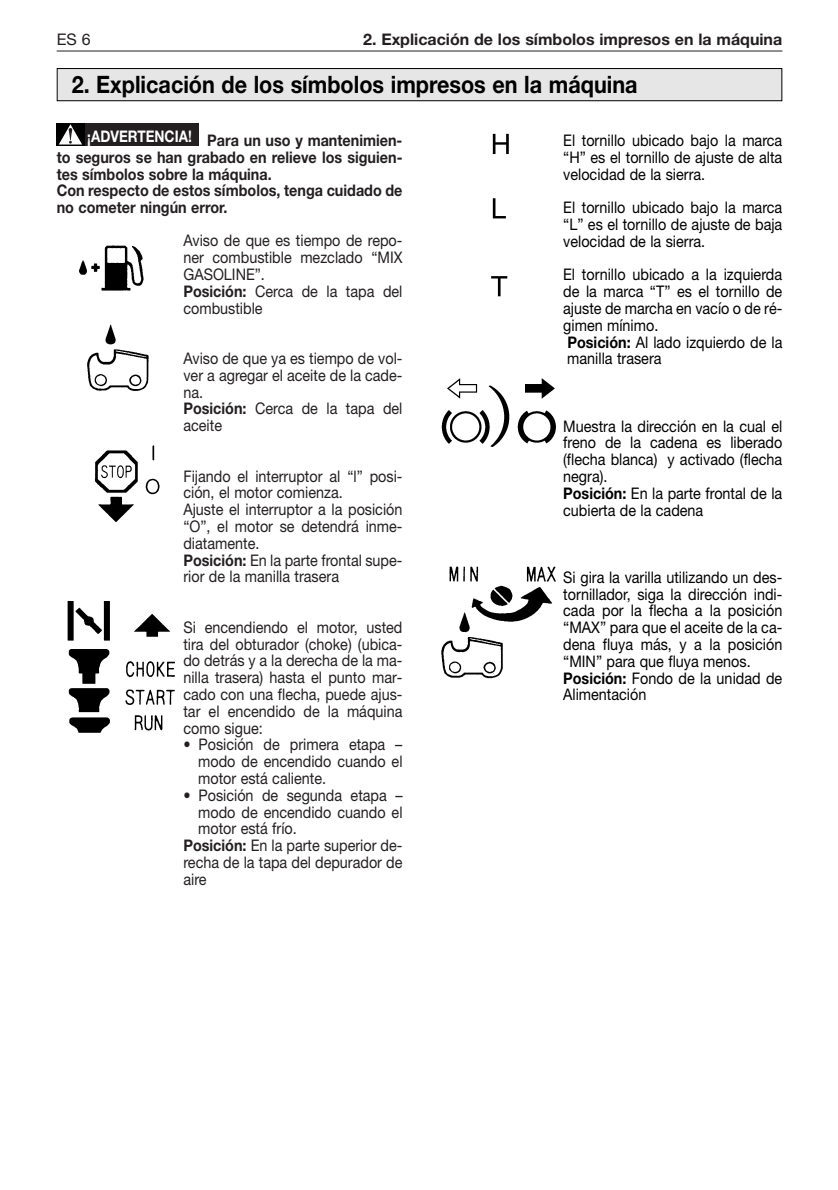
<style>
.page{position:relative;width:838px;height:1190px;background:#fff}
.page>*{position:absolute;margin:0;border:0;box-sizing:border-box;transform-origin:0 0}
.t1{font:700 24px "Helvetica Neue";color:#000;scale:.9 1}
.t2{font:16px/16.8px "Helvetica Neue";color:#231f20;scale:.9 1}
.t3{font:16px/16.8px "Helvetica Neue";color:#000;scale:.9 1}
.t4{font:700 16px/16.6px "Helvetica Neue";color:#231f20;scale:.9 1}
.t5{font:700 16px "Helvetica Neue";color:#231f20}
.t6{font:700 16px "Helvetica Neue";color:#fff;scale:.85 1}
.t7{font:16px "Helvetica Neue";color:#231f20}
.s1{font-weight:700}
</style>
<div class="page">
<hr style="left:57px;top:51px;width:725px;height:1px;background:#231f20">
<div style="left:85px;top:123px;width:113px;height:23px;background:#231f20"></div>
<div style="left:57px;top:123px;width:28px;height:23px;background:#000"></div>
<svg style="left:59px;top:124px;width:23px;height:21px"></svg>
<div style="left:58px;top:69px;width:723px;height:31px;background:#e6e6e6"></div>
<div style="left:57px;top:68px;width:725px;height:33px;border:1px solid #000"></div>
<img style="left:67px;top:245px;width:108px;height:488px">
<img style="left:441px;top:133px;width:115px;height:546px">
<p class="t7" style="left:57px;top:34px;width:35px">ES 6</p>
<p class="t5" style="left:363px;top:34px;width:421px">2. Explicación de los símbolos impresos en la máquina</p>
<h1 class="t1" style="left:72px;top:76px;width:630px">2. Explicación de los símbolos impresos en la máquina</h1>
<p class="t6" style="left:87px;top:131px;width:124px">¡ADVERTENCIA!</p>
<p class="t3" style="left:563px;top:133px;width:245px;text-align:justify">El tornillo ubicado bajo la marca “H” es el tornillo de ajuste de alta velocidad de la sierra.</p>
<p class="t3" style="left:563px;top:200px;width:245px;text-align:justify">El tornillo ubicado bajo la marca “L” es el tornillo de ajuste de baja velocidad de la sierra.</p>
<p class="t3" style="left:563px;top:268px;width:245px">El tornillo ubicado a la izquierda de la marca “T” es el tornillo de ajuste de marcha en vacío o de ré&shy;gimen mínimo.<br><span class="s1">Posición:</span> Al lado izquierdo de la manilla trasera</p>
<p class="t4" style="left:57px;top:133px;width:386px;text-indent:151px">Para un uso y mantenimien&shy;to seguros se han grabado en relieve los siguien&shy;tes símbolos sobre la máquina.<br>Con respecto de estos símbolos, tenga cuidado de no cometer ningún error.</p>
<p class="t2" style="left:183px;top:234px;width:245px">Aviso de que es tiempo de repo&shy;ner combustible mezclado “MIX<br>GASOLINE”.<br><span class="s1">Posición:</span> Cerca de la tapa del combustible</p>
<p class="t2" style="left:183px;top:351px;width:245px">Aviso de que ya es tiempo de vol&shy;ver a agregar el aceite de la cade&shy;na.<br><span class="s1">Posición:</span> Cerca de la tapa del aceite</p>
<p class="t2" style="left:183px;top:469px;width:245px">Fijando el interruptor al “l” posi&shy;ción, el motor comienza.<br>Ajuste el interruptor a la posición “O”, el motor se detendrá inme&shy;diatamente.<br><span class="s1">Posición:</span> En la parte frontal supe&shy;rior de la manilla trasera</p>
<p class="t2" style="left:183px;top:620px;width:245px;text-align:justify">Si encendiendo el motor, usted tira del obturador (choke) (ubica&shy;do detrás y a la derecha de la ma&shy;nilla trasera) hasta el punto mar&shy;cado con una flecha, puede ajus&shy;tar el encendido de la máquina como sigue:</p>
<p class="t2" style="left:198px;top:738px;width:229px;text-align:justify;text-indent:-15px">• Posición de primera etapa – modo de encendido cuando el motor está caliente.</p>
<p class="t2" style="left:183px;top:788px;width:245px">• Posición de segunda etapa –</p>
<p class="t2" style="left:198px;top:805px;width:229px">modo de encendido cuando el</p>
<p class="t2" style="left:198px;top:822px;width:111px">motor está frío.</p>
<p class="t2" style="left:183px;top:838px;width:245px"><span class="s1">Posición:</span> En la parte superior de-</p>
<p class="t2" style="left:183px;top:855px;width:245px">recha de la tapa del depurador de</p>
<p class="t2" style="left:183px;top:872px;width:27px">aire</p>
<p class="t3" style="left:563px;top:419px;width:245px">Muestra la dirección en la cual el freno de la cadena es liberado (flecha blanca) y activado (flecha negra).<br><span class="s1">Posición:</span> En la parte frontal de la cubierta de la cadena</p>
<p class="t3" style="left:563px;top:570px;width:245px">Si gira la varilla utilizando un des&shy;tornillador, siga la dirección indi&shy;cada por la flecha a la posición “MAX” para que el aceite de la ca&shy;dena fluya más, y a la posición “MIN” para que fluya menos.<br><span class="s1">Posición:</span> Fondo de la unidad de<br>Alimentación</p>
</div>
